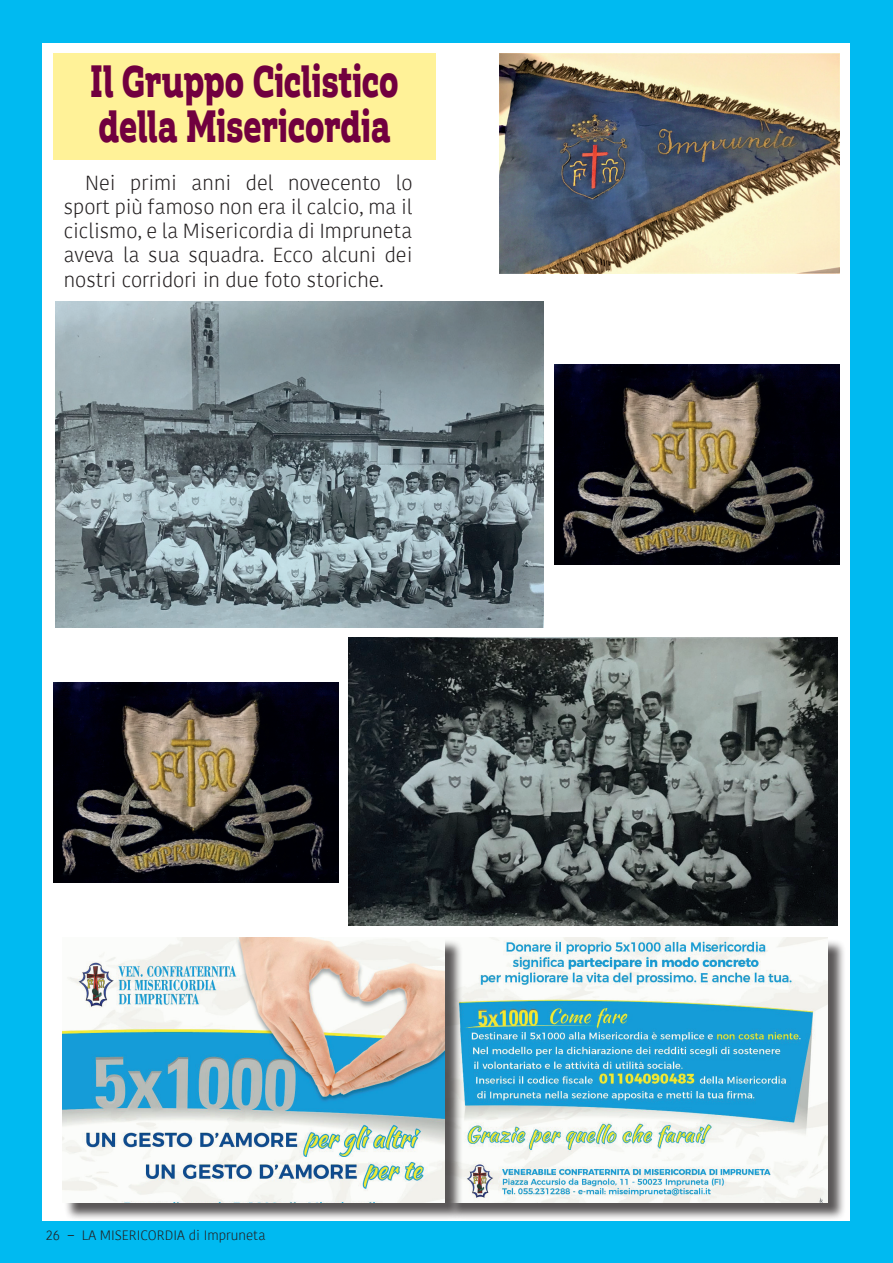
<style>
.page{position:relative;width:893px;height:1263px;background:#00baf1}
.page>*{position:absolute;margin:0;border:0;box-sizing:border-box;transform-origin:0 0}
.t1{font:800 45px/45px "Amazing Slab Trial";color:#71003f;scale:.7 1}
.t2{font:300 20.25px/24.2px "Kohinoor W00";color:#231f20;text-align:justify}
.t3{font:300 13.5px "Kohinoor W00";color:#231f20}
</style>
<div class="page">
<div style="left:43px;top:43px;width:807px;height:1177px;background:#fff"></div>
<div style="left:53px;top:53px;width:383px;height:106px;background:#fff298"></div>
<img style="left:55px;top:302px;width:489px;height:326px">
<img style="left:349px;top:637px;width:489px;height:289px">
<img style="left:499px;top:53px;width:341px;height:221px">
<div style="left:447px;top:939px;width:399px;height:282px;background:#231f20;opacity:.75"></div>
<img style="left:62px;top:937px;width:765px;height:265px">
<div style="left:65px;top:939px;width:399px;height:282px;background:#231f20;opacity:.75"></div>
<img style="left:554px;top:365px;width:286px;height:200px">
<img style="left:53px;top:682px;width:286px;height:200px">
<h1 class="t1" style="left:90px;top:55px;width:442px">Il Gruppo Ciclistico della Misericordia</h1>
<p class="t2" style="left:64px;top:171px;width:350px;text-indent:21px">Nei primi anni del novecento lo sport più famoso non era il calcio, ma il ciclismo, e la Misericordia di Impruneta aveva la sua squadra. Ecco alcuni dei nostri corridori in due foto storiche.</p>
<p class="t3" style="left:46px;top:1227px;width:221px">26 − LA MISERICORDIA di Impruneta</p>
</div>
